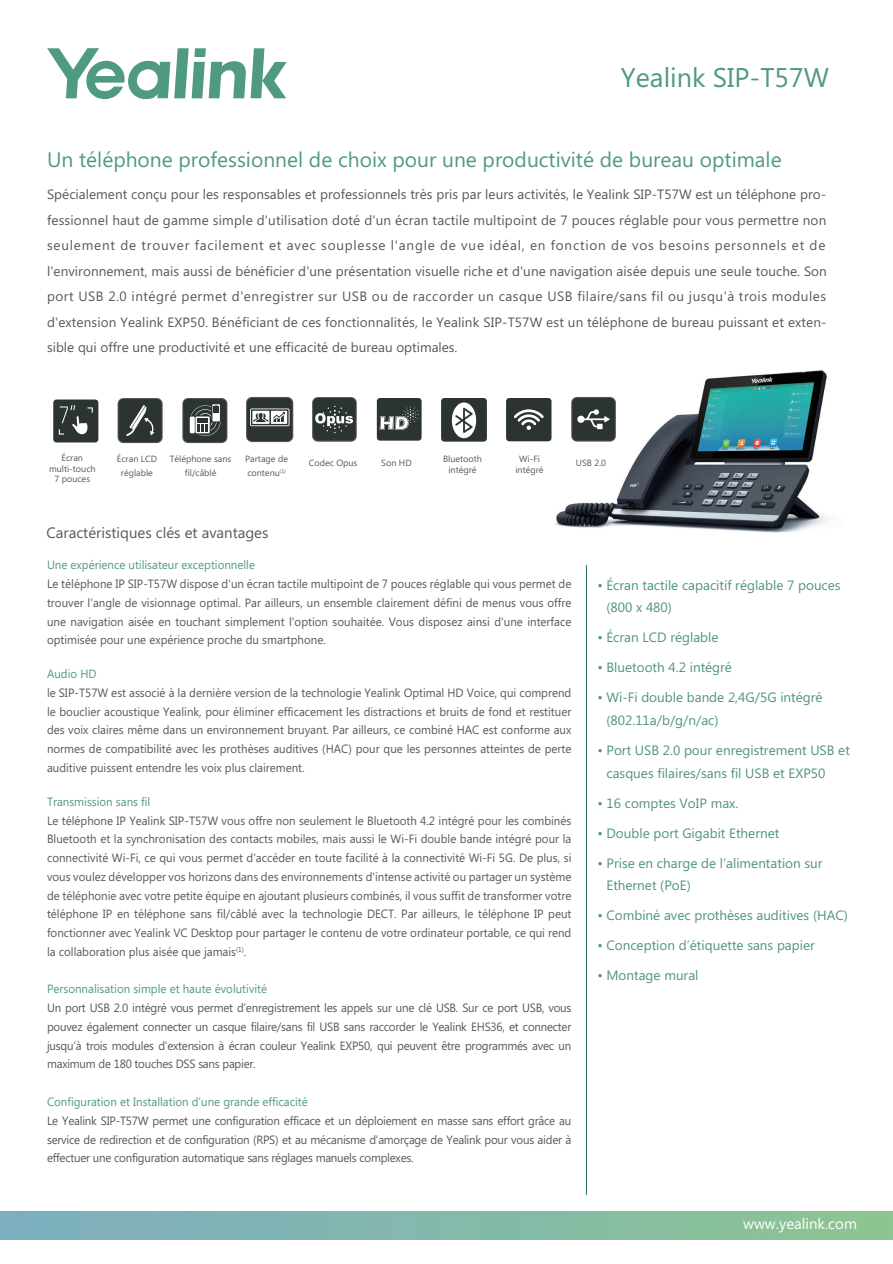
<style>
.page{position:relative;width:893px;height:1264px;background:#fff}
.page>*{position:absolute;margin:0;border:0;box-sizing:border-box;transform-origin:0 0}
.t1{font:27px "Microsoft Phags Pa";color:#509983}
.t2{font:21px "Microsoft Phags Pa";color:#509983}
.t3{font:15px "Microsoft Phags Pa";color:#59595b}
.t4{font:15px "Microsoft Phags Pa";color:#fff}
.t5{font:13.5px/25.5px "Microsoft Phags Pa";color:#57585a;text-align:justify}
.t6{font:13.5px/22.5px "Microsoft Phags Pa";color:#509380}
.t7{font:12px/18.8px "Microsoft Phags Pa";color:#57585a;text-align:justify;scale:.96 1}
.t8{font:12px "Microsoft Phags Pa";color:#509983;scale:.96 1}
.t9{font:9px/10.5px "Microsoft Phags Pa";color:#57585a;text-align:center}
</style>
<div class="page">
<hr style="left:586px;top:564px;width:1px;height:630px;background:#2d7756">
<svg style="left:47px;top:48px;width:239px;height:51px"></svg>
<div style="left:0;top:1210px;width:892px;height:28px;background:linear-gradient(to right,#7daec2,#8cc492)"></div>
<img style="left:524px;top:370px;width:305px;height:163px">
<div style="left:377px;top:398px;width:44px;height:42px;background:#2c3333;border-radius:3px"></div>
<svg style="left:379px;top:406px;width:40px;height:23px"></svg>
<div style="left:441px;top:398px;width:46px;height:43px;background:#2c3333;border-radius:3px"></div>
<svg style="left:452px;top:402px;width:24px;height:36px"></svg>
<div style="left:571px;top:397px;width:44px;height:44px;border:2px solid #59595b;border-radius:5px"></div>
<div style="left:572px;top:398px;width:42px;height:42px;background:#2c3333;border-radius:5px"></div>
<svg style="left:577px;top:409px;width:32px;height:20px"></svg>
<div style="left:312px;top:397px;width:44px;height:44px;border:2px solid #59595b;border-radius:5px"></div>
<div style="left:313px;top:398px;width:42px;height:42px;background:#2c3333;border-radius:5px"></div>
<svg style="left:315px;top:405px;width:38px;height:28px"></svg>
<div style="left:506px;top:398px;width:45px;height:43px;background:#2c3333;border-radius:3px"></div>
<svg style="left:514px;top:409px;width:29px;height:21px"></svg>
<svg style="left:117px;top:398px;width:46px;height:45px"></svg>
<div style="left:119px;top:399px;width:42px;height:43px;background:#2b3333;border-radius:5px"></div>
<svg style="left:126px;top:405px;width:29px;height:31px"></svg>
<div style="left:246px;top:397px;width:47px;height:45px;border:2px solid #59595b;border-radius:5px"></div>
<div style="left:247px;top:398px;width:45px;height:43px;background:#2c3333;border-radius:5px"></div>
<svg style="left:250px;top:408px;width:39px;height:18px"></svg>
<svg style="left:182px;top:398px;width:45px;height:45px;background:#555a5a"></svg>
<div style="left:53px;top:399px;width:45px;height:43px;background:#2c3333;border-radius:3px"></div>
<svg style="left:59px;top:405px;width:34px;height:30px"></svg>
<h1 class="t1" style="left:620px;top:59px;width:209px">Yealink SIP-T57W</h1>
<h2 class="t2" style="left:47px;top:145px;width:736px">Un téléphone professionnel de choix pour une productivité de bureau optimale</h2>
<p class="t5" style="left:47px;top:181px;width:781px">Spécialement conçu pour les responsables et professionnels très pris par leurs activités, le Yealink SIP-T57W est un téléphone pro&shy;fessionnel haut de gamme simple d'utilisation doté d'un écran tactile multipoint de 7 pouces réglable pour vous permettre non seulement de trouver facilement et avec souplesse l'angle de vue idéal, en fonction de vos besoins personnels et de l'environnement, mais aussi de bénéficier d'une présentation visuelle riche et d'une navigation aisée depuis une seule touche. Son port USB 2.0 intégré permet d'enregistrer sur USB ou de raccorder un casque USB filaire/sans fil ou jusqu'à trois modules d'extension Yealink EXP50. Bénéficiant de ces fonctionnalités, le Yealink SIP-T57W est un téléphone de bureau puissant et exten&shy;sible qui offre une productivité et une efficacité de bureau optimales.</p>
<p class="t9" style="left:49px;top:452px;width:48px">Écran multi-touch<br>7 pouces</p>
<p class="t9" style="left:117px;top:451px;width:42px;line-height:13.5px">Écran LCD réglable</p>
<p class="t9" style="left:170px;top:451px;width:63px;line-height:13.5px">Téléphone sans fil/câblé</p>
<p class="t9" style="left:245px;top:451px;width:44px;line-height:13.5px;text-align:left">Partage de contenu<sup>(1)</sup></p>
<p class="t3" style="left:46px;top:522px;width:223px">Caractéristiques clés et avantages</p>
<p class="t9" style="left:443px;top:453px;width:40px">Bluetooth intégré</p>
<p class="t9" style="left:515px;top:453px;width:30px">Wi-Fi intégré</p>
<p class="t9" style="left:309px;top:456px;width:50px">Codec Opus</p>
<p class="t9" style="left:381px;top:456px;width:32px">Son HD</p>
<p class="t9" style="left:575px;top:456px;width:32px">USB 2.0</p>
<p class="t8" style="left:47px;top:556px;width:218px">Une expérience utilisateur exceptionnelle</p>
<p class="t7" style="left:47px;top:574px;width:547px">Le téléphone IP SIP-T57W dispose d'un écran tactile multipoint de 7 pouces réglable qui vous permet de trouver l'angle de visionnage optimal. Par ailleurs, un ensemble clairement défini de menus vous offre une navigation aisée en touchant simplement l'option souhaitée. Vous disposez ainsi d'une interface optimisée pour une expérience proche du smartphone.</p>
<p class="t8" style="left:47px;top:665px;width:53px">Audio HD</p>
<p class="t7" style="left:47px;top:682px;width:547px">le SIP-T57W est associé à la dernière version de la technologie Yealink Optimal HD Voice, qui comprend le bouclier acoustique Yealink, pour éliminer efficacement les distractions et bruits de fond et restituer des voix claires même dans un environnement bruyant. Par ailleurs, ce combiné HAC est conforme aux normes de compatibilité avec les prothèses auditives (HAC) pour que les personnes atteintes de perte auditive puissent entendre les voix plus clairement.</p>
<p class="t8" style="left:47px;top:793px;width:109px">Transmission sans fil</p>
<p class="t7" style="left:47px;top:810px;width:547px">Le téléphone IP Yealink SIP-T57W vous offre non seulement le Bluetooth 4.2 intégré pour les combinés Bluetooth et la synchronisation des contacts mobiles, mais aussi le Wi-Fi double bande intégré pour la connectivité Wi-Fi, ce qui vous permet d'accéder en toute facilité à la connectivité Wi-Fi 5G. De plus, si vous voulez développer vos horizons dans des environnements d'intense activité ou partager un système de téléphonie avec votre petite équipe en ajoutant plusieurs combinés, il vous suffit de transformer votre téléphone IP en téléphone sans fil/câblé avec la technologie DECT. Par ailleurs, le téléphone IP peut fonctionner avec Yealink VC Desktop pour partager le contenu de votre ordinateur portable, ce qui rend la collaboration plus aisée que jamais<sup>(1)</sup>.</p>
<p class="t8" style="left:47px;top:980px;width:231px">Personnalisation simple et haute évolutivité</p>
<p class="t7" style="left:47px;top:997px;width:547px">Un port USB 2.0 intégré vous permet d’enregistrement les appels sur une clé USB. Sur ce port USB, vous pouvez également connecter un casque filaire/sans fil USB sans raccorder le Yealink EHS36, et connecter jusqu’à trois modules d’extension à écran couleur Yealink EXP50, qui peuvent être programmés avec un maximum de 180 touches DSS sans papier.</p>
<p class="t8" style="left:47px;top:1093px;width:273px">Configuration et Installation d’une grande efficacité</p>
<p class="t7" style="left:47px;top:1110px;width:547px">Le Yealink SIP-T57W permet une configuration efficace et un déploiement en masse sans effort grâce au service de redirection et de configuration (RPS) et au mécanisme d’amorçage de Yealink pour vous aider à effectuer une configuration automatique sans réglages manuels complexes.</p>
<p class="t6" style="left:606px;top:573px;width:236px;text-indent:-9px">• Écran tactile capacitif réglable 7 pouces (800 x 480)</p>
<p class="t6" style="left:597px;top:625px;width:122px">• Écran LCD réglable</p>
<p class="t6" style="left:597px;top:655px;width:136px">• Bluetooth 4.2 intégré</p>
<p class="t6" style="left:606px;top:685px;width:217px;text-indent:-9px">• Wi-Fi double bande 2,4G/5G intégré (802.11a/b/g/n/ac)</p>
<p class="t6" style="left:606px;top:738px;width:245px;text-indent:-9px">• Port USB 2.0 pour enregistrement USB et casques filaires/sans fil USB et EXP50</p>
<p class="t6" style="left:597px;top:790px;width:142px">• 16 comptes VoIP max.</p>
<p class="t6" style="left:597px;top:820px;width:183px">• Double port Gigabit Ethernet</p>
<p class="t6" style="left:606px;top:850px;width:217px;text-indent:-9px">• Prise en charge de l’alimentation sur<br>Ethernet (PoE)</p>
<p class="t6" style="left:597px;top:903px;width:252px">• Combiné avec prothèses auditives (HAC)</p>
<p class="t6" style="left:597px;top:933px;width:219px">• Conception d’étiquette sans papier</p>
<p class="t6" style="left:597px;top:963px;width:102px">• Montage mural</p>
<p class="t4" style="left:743px;top:1212px;width:115px">www.yealink.com</p>
</div>
